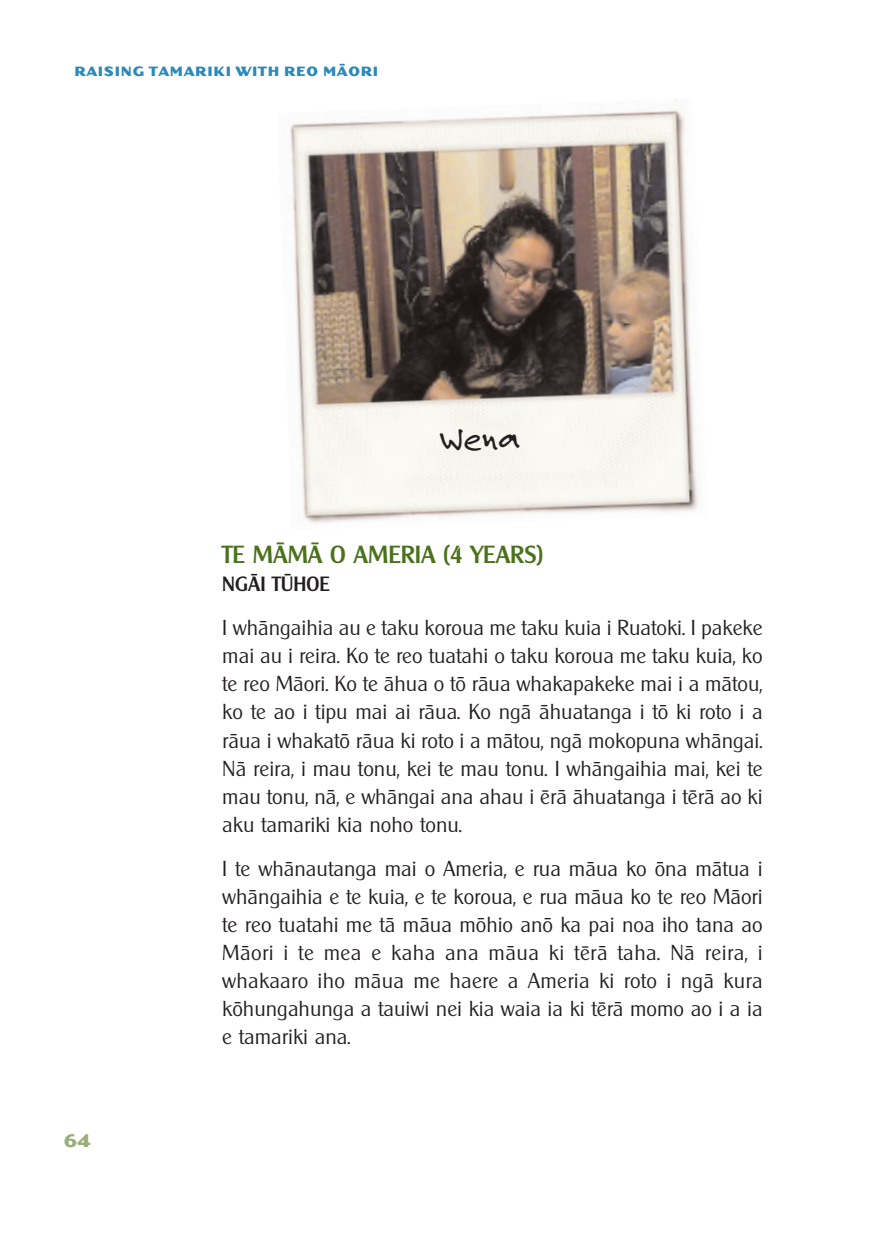
<style>
.page{position:relative;width:896px;height:1248px;background:#fff}
.page>*{position:absolute;margin:0;border:0;box-sizing:border-box;transform-origin:0 0}
.t1{font:36px "Felt Tip Maori";color:#231f20}
.t2{font:24px "Cleargothic Medium Maori";color:#4b711c}
.t3{font:21px/28px "Cleargothic Light Maori";color:#231f20;text-align:justify}
.t4{font:20px "Cleargothic Medium Maori";color:#231f20}
.t5{font:700 20px "Dogma";color:#99ae7a}
.t6{font:700 15px "Dogma Maori";letter-spacing:.06em;color:#298abb}
</style>
<div class="page">
<img style="left:290px;top:99px;width:408px;height:424px">
<p class="t6" style="left:75px;top:64px;width:305px">RAISING TAMARIKI WITH REO MÄORI</p>
<h1 class="t1" style="left:439px;top:417px;width:81px;rotate:-2deg">Wena</h1>
<p class="t5" style="left:63px;top:1131px;width:29px">64</p>
<p class="t2" style="left:222px;top:546px;width:322px">TE MÄMÄ O AMERIA (4 YEARS)</p>
<p class="t4" style="left:222px;top:577px;width:109px">NGÄI TÜHOE</p>
<p class="t3" style="left:222px;top:616px;width:542px">I whängaihia au e taku koroua me taku kuia i Ruatoki. I pakeke mai au i reira. Ko te reo tuatahi o taku koroua me taku kuia, ko te reo Mäori. Ko te ähua o tö räua whakapakeke mai i a mätou, ko te ao i tipu mai ai räua. Ko ngä ähuatanga i tö ki roto i a räua i whakatö räua ki roto i a mätou, ngä mokopuna whängai.<br>Nä reira, i mau tonu, kei te mau tonu. I whängaihia mai, kei te mau tonu, nä, e whängai ana ahau i ërä ähuatanga i tërä ao ki aku tamariki kia noho tonu.</p>
<p class="t3" style="left:222px;top:856px;width:542px">I te whänautanga mai o Ameria, e rua mäua ko öna mätua i whängaihia e te kuia, e te koroua, e rua mäua ko te reo Mäori te reo tuatahi me tä mäua möhio anö ka pai noa iho tana ao Mäori i te mea e kaha ana mäua ki tërä taha. Nä reira, i whakaaro iho mäua me haere a Ameria ki roto i ngä kura köhungahunga a tauiwi nei kia waia ia ki tërä momo ao i a ia e tamariki ana.</p>
</div>
